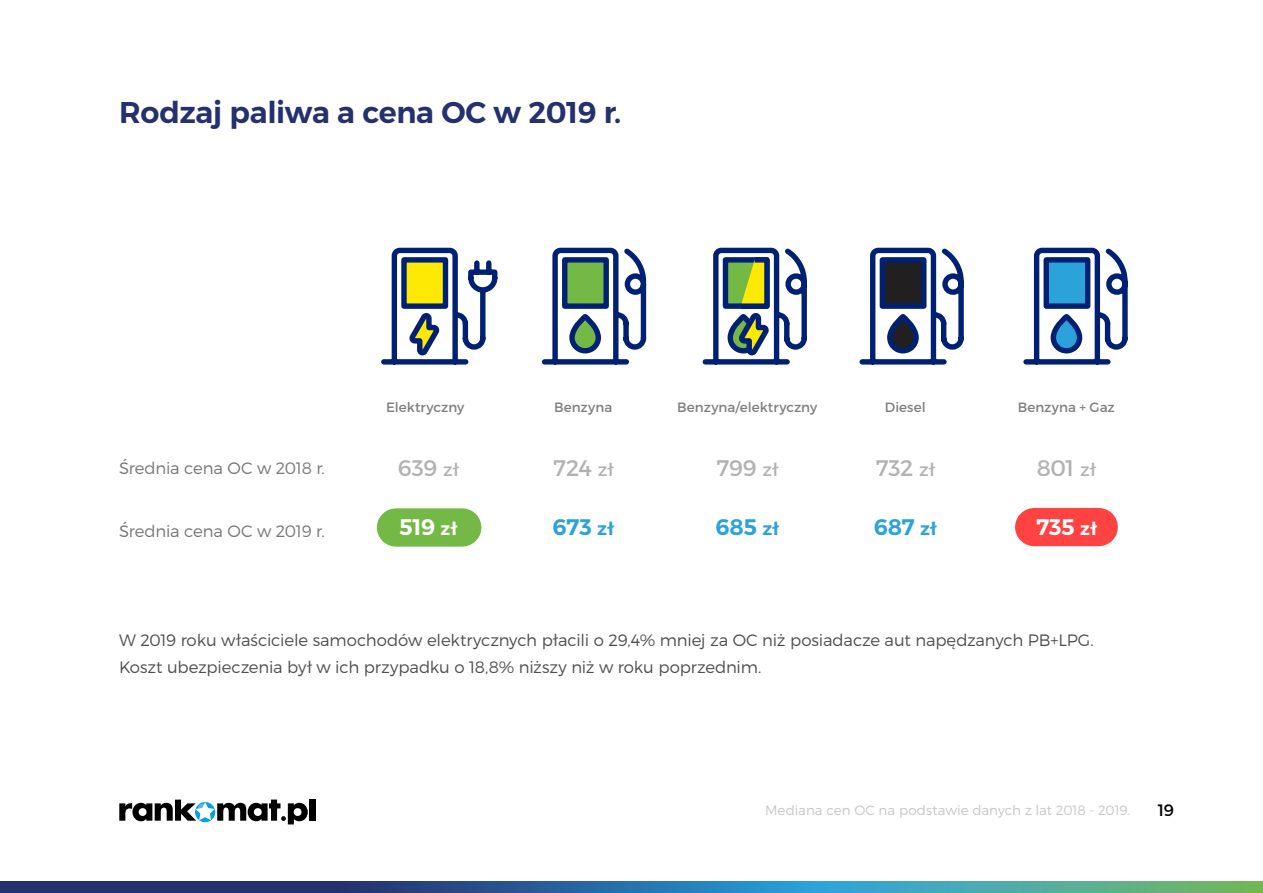
<style>
.page{position:relative;width:1263px;height:893px;background:#fff}
.page>*{position:absolute;margin:0;border:0;box-sizing:border-box;transform-origin:0 0}
.t1{font:600 30px "Montserrat";letter-spacing:-.015em;color:#25306e}
.t2{font:22.5px "Montserrat";letter-spacing:-.01em;color:#b1b2b3}
.t3{font:600 22.5px "Montserrat";letter-spacing:-.005em;color:#2ca2db}
.t4{font:600 22.5px "Montserrat";letter-spacing:-.01em;color:#fff}
.t5{font:300 16.5px/27px "Montserrat";letter-spacing:-.01em;color:#4e4e4d}
.t6{font:300 16.5px "Montserrat";letter-spacing:-.015em;color:#767675}
.t7{font:16.5px "Montserrat";color:#000}
.t8{font:13.5px "Montserrat";letter-spacing:.005em;color:#7f7f7f}
.t9{font:300 13.5px "Montserrat";color:#c5c6c6}
.s1{font-size:18px}
</style>
<div class="page">
<svg style="left:0;top:882px;width:1263px;height:11px"></svg>
<div style="left:309px;top:800px;width:7px;height:21px;background:#000"></div>
<svg style="left:119px;top:799px;width:189px;height:25px"></svg>
<svg style="left:198px;top:804px;width:8px;height:8px"></svg>
<svg style="left:541px;top:247px;width:106px;height:118px"></svg>
<div style="left:562px;top:257px;width:47px;height:52px;background:#74b846;border:5px solid #002173"></div>
<svg style="left:859px;top:247px;width:105px;height:118px"></svg>
<div style="left:880px;top:257px;width:46px;height:52px;background:#211f1f;border:5px solid #002173"></div>
<svg style="left:702px;top:247px;width:105px;height:118px"></svg>
<div style="left:396px;top:508px;width:66px;height:39px;background:#74b846"></div>
<svg style="left:381px;top:247px;width:117px;height:118px"></svg>
<div style="left:401px;top:257px;width:47px;height:52px;background:#fde903;border:5px solid #002173"></div>
<svg style="left:1023px;top:247px;width:105px;height:118px"></svg>
<div style="left:1043px;top:257px;width:47px;height:52px;background:#2ca2db;border:5px solid #002173"></div>
<div style="left:1034px;top:508px;width:65px;height:38px;background:#ff4343"></div>
<h1 class="t1" style="left:119px;top:93px;width:504px">Rodzaj paliwa a cena OC w 2019 r.</h1>
<p class="t6" style="left:119px;top:458px;width:207px">Średnia cena OC w 2018 r.</p>
<p class="t6" style="left:119px;top:521px;width:207px">Średnia cena OC w 2019 r.</p>
<p class="t8" style="left:386px;top:399px;width:80px">Elektryczny</p>
<h2 class="t2" style="left:398px;top:454px;width:62px">639 <span class="s1">zł</span></h2>
<h2 class="t4" style="left:399px;top:513px;width:59px">519 <span class="s1">zł</span></h2>
<p class="t8" style="left:554px;top:399px;width:60px">Benzyna</p>
<p class="t8" style="left:677px;top:399px;width:142px">Benzyna/elektryczny</p>
<p class="t8" style="left:885px;top:399px;width:42px">Diesel</p>
<p class="t8" style="left:1018px;top:399px;width:99px">Benzyna + Gaz</p>
<h2 class="t2" style="left:553px;top:454px;width:62px">724 <span class="s1">zł</span></h2>
<h2 class="t2" style="left:716px;top:454px;width:63px">799 <span class="s1">zł</span></h2>
<h2 class="t2" style="left:876px;top:454px;width:61px">732 <span class="s1">zł</span></h2>
<h2 class="t2" style="left:1037px;top:454px;width:61px">801 <span class="s1">zł</span></h2>
<h2 class="t3" style="left:552px;top:513px;width:63px">673 <span class="s1">zł</span></h2>
<h2 class="t3" style="left:715px;top:513px;width:65px">685 <span class="s1">zł</span></h2>
<h2 class="t3" style="left:874px;top:513px;width:65px">687 <span class="s1">zł</span></h2>
<h2 class="t4" style="left:1036px;top:513px;width:62px">735 <span class="s1">zł</span></h2>
<p class="t5" style="left:119px;top:626px;width:976px">W 2019 roku właściciele samochodów elektrycznych płacili o 29,4% mniej za OC niż posiadacze aut napędzanych PB+LPG.<br>Koszt ubezpieczenia był w ich przypadku o 18,8% niższy niż w roku poprzednim.</p>
<p class="t9" style="left:765px;top:802px;width:367px">Mediana cen OC na podstawie danych z lat 2018 - 2019.</p>
<p class="t7" style="left:1158px;top:800px;width:18px">19</p>
</div>
